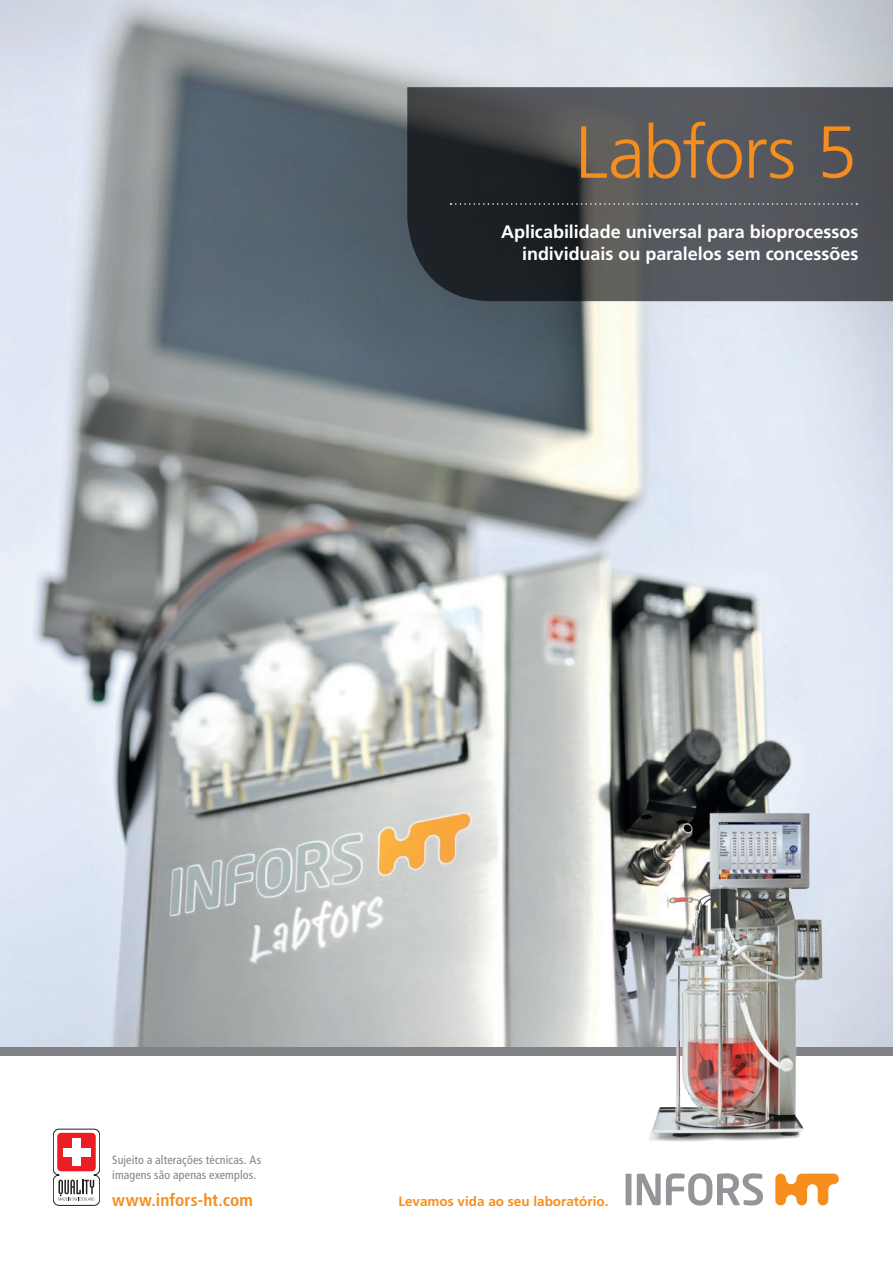
<style>
.page{position:relative;width:893px;height:1263px;background:#fff}
.page>*{position:absolute;margin:0;border:0;box-sizing:border-box;transform-origin:0 0}
.t1{font:300 73.5px "Frutiger";letter-spacing:-.02em;color:#f68e1e}
.t2{font:700 18px/21.6px "Frutiger";color:#fff;text-align:right}
.t3{font:700 condensed 17.25px "Frutiger";letter-spacing:.005em;color:#f68e1e}
.t4{font:700 13.5px "Frutiger";color:#f68e1e}
.t5{font:condensed 12px/14.2px "Frutiger";letter-spacing:.01em;color:#808285}
</style>
<div class="page">
<svg style="left:53px;top:1129px;width:47px;height:76px"></svg>
<div style="left:57px;top:1133px;width:39px;height:38px;background:#ee1d23;border-radius:4px"></div>
<div style="left:72px;top:1138px;width:9px;height:28px;background:#fff"></div>
<div style="left:63px;top:1148px;width:27px;height:8px;background:#fff"></div>
<div style="left:626px;top:1174px;width:5px;height:31px;background:#939598"></div>
<svg style="left:637px;top:1173px;width:126px;height:32px"></svg>
<svg style="left:775px;top:1173px;width:64px;height:32px"></svg>
<img style="left:0;top:0;width:893px;height:1047px">
<svg style="left:407px;top:87px;width:486px;height:214px;background:#45484c"></svg>
<div style="left:0;top:1047px;width:893px;height:8px;background:#808285"></div>
<img style="left:628px;top:796px;width:214px;height:346px">
<svg style="left:451px;top:203px;width:406px;height:2px"></svg>
<h1 class="t1" style="left:575px;top:111px;width:284px">Labfors 5</h1>
<p class="t2" style="left:501px;top:221px;width:359px">Aplicabilidade universal para bioprocessos individuais ou paralelos sem concessões</p>
<p class="t5" style="left:112px;top:1153px;width:150px">Sujeito a alterações técnicas. As imagens são apenas exemplos.</p>
<p class="t3" style="left:112px;top:1189px;width:142px">www.infors-ht.com</p>
<p class="t4" style="left:398px;top:1193px;width:212px">Levamos vida ao seu laboratório.</p>
</div>
